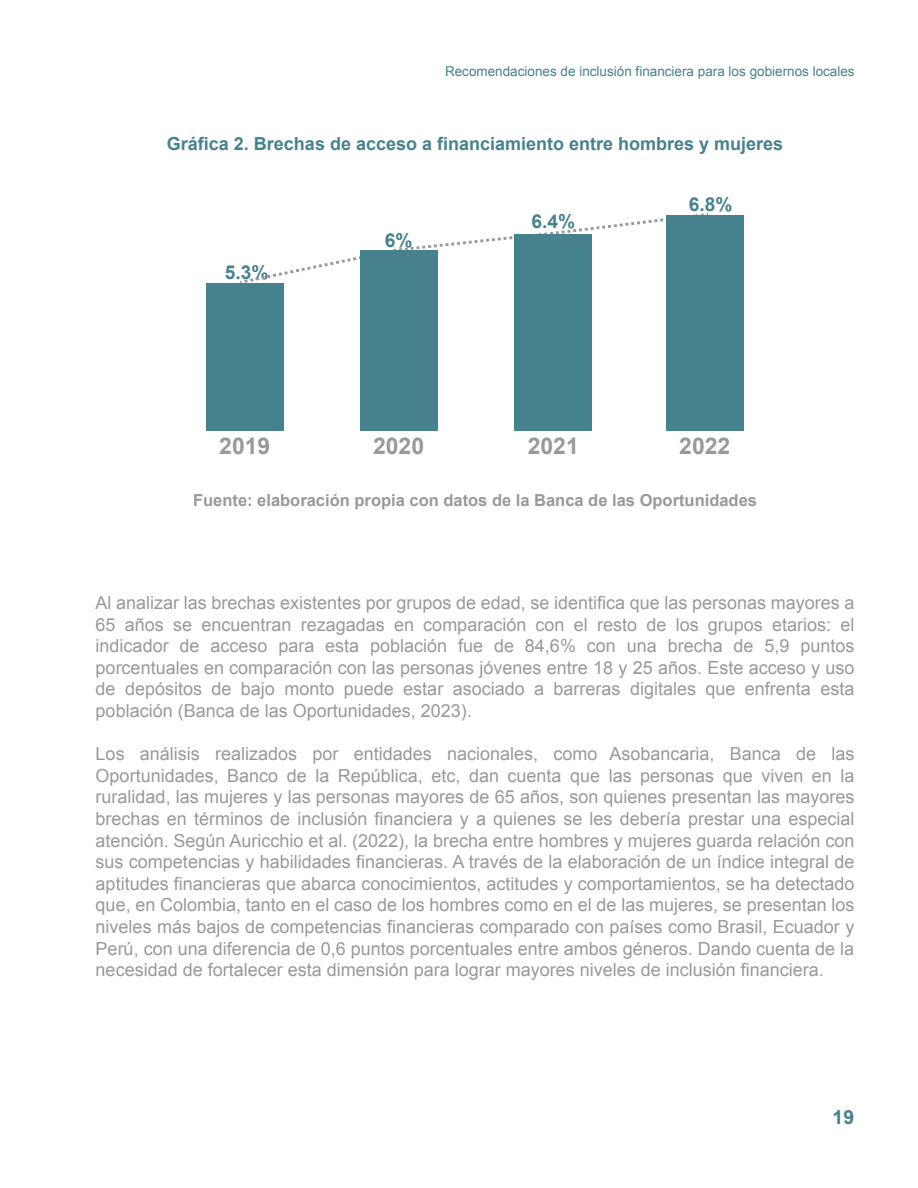
<style>
.page{position:relative;width:918px;height:1188px;background:#fff}
.page>*{position:absolute;margin:0;border:0;box-sizing:border-box;transform-origin:0 0}
.t1{font:700 22.95px "Arial";color:#9a9999}
.t2{font:700 19.5px "Arial";color:#46828e}
.t3{font:700 19.2px "Arial";color:#46828e}
.t4{font:18px/21.6px "Arial";color:#9a9999;text-align:justify}
.t5{font:700 18px "Arial";color:#46828e}
.t6{font:700 16.5px "Arial";color:#9a9999}
.t7{font:13.5px "Arial";color:#46828e}
</style>
<div class="page">
<svg style="left:240px;top:213px;width:468px;height:71px"></svg>
<div style="left:206px;top:284px;width:78px;height:147px;background:#46828e"></div>
<div style="left:360px;top:250px;width:78px;height:181px;background:#46828e"></div>
<div style="left:514px;top:235px;width:78px;height:196px;background:#46828e"></div>
<div style="left:666px;top:215px;width:78px;height:216px;background:#46828e"></div>
<p class="t7" style="left:445px;top:63px;width:411px">Recomendaciones de inclusión financiera para los gobiernos locales</p>
<p class="t5" style="left:167px;top:132px;width:618px">Gráfica 2. Brechas de acceso a financiamiento entre hombres y mujeres</p>
<p class="t3" style="left:225px;top:260px;width:45px">5.3%</p>
<p class="t3" style="left:385px;top:228px;width:29px">6%</p>
<p class="t3" style="left:531px;top:209px;width:45px">6.4%</p>
<p class="t3" style="left:689px;top:191px;width:45px">6.8%</p>
<p class="t1" style="left:219px;top:431px;width:53px">2019</p>
<p class="t1" style="left:373px;top:431px;width:53px">2020</p>
<p class="t1" style="left:528px;top:431px;width:53px">2021</p>
<p class="t1" style="left:679px;top:431px;width:53px">2022</p>
<p class="t6" style="left:193px;top:489px;width:565px">Fuente: elaboración propia con datos de la Banca de las Oportunidades</p>
<p class="t4" style="left:96px;top:592px;width:760px">Al analizar las brechas existentes por grupos de edad, se identifica que las personas mayores a 65 años se encuentran rezagadas en comparación con el resto de los grupos etarios: el indicador de acceso para esta población fue de 84,6% con una brecha de 5,9 puntos porcentuales en comparación con las personas jóvenes entre 18 y 25 años. Este acceso y uso de depósitos de bajo monto puede estar asociado a barreras digitales que enfrenta esta población (Banca de las Oportunidades, 2023).</p>
<p class="t4" style="left:96px;top:743px;width:760px">Los análisis realizados por entidades nacionales, como Asobancaria, Banca de las Oportunidades, Banco de la República, etc, dan cuenta que las personas que viven en la ruralidad, las mujeres y las personas mayores de 65 años, son quienes presentan las mayores brechas en términos de inclusión financiera y a quienes se les debería prestar una especial atención. Según Auricchio et al. (2022), la brecha entre hombres y mujeres guarda relación con sus competencias y habilidades financieras. A través de la elaboración de un índice integral de aptitudes financieras que abarca conocimientos, actitudes y comportamientos, se ha detectado que, en Colombia, tanto en el caso de los hombres como en el de las mujeres, se presentan los niveles más bajos de competencias financieras comparado con países como Brasil, Ecuador y Perú, con una diferencia de 0,6 puntos porcentuales entre ambos géneros. Dando cuenta de la necesidad de fortalecer esta dimensión para lograr mayores niveles de inclusión financiera.</p>
<p class="t2" style="left:833px;top:1105px;width:23px">19</p>
</div>
